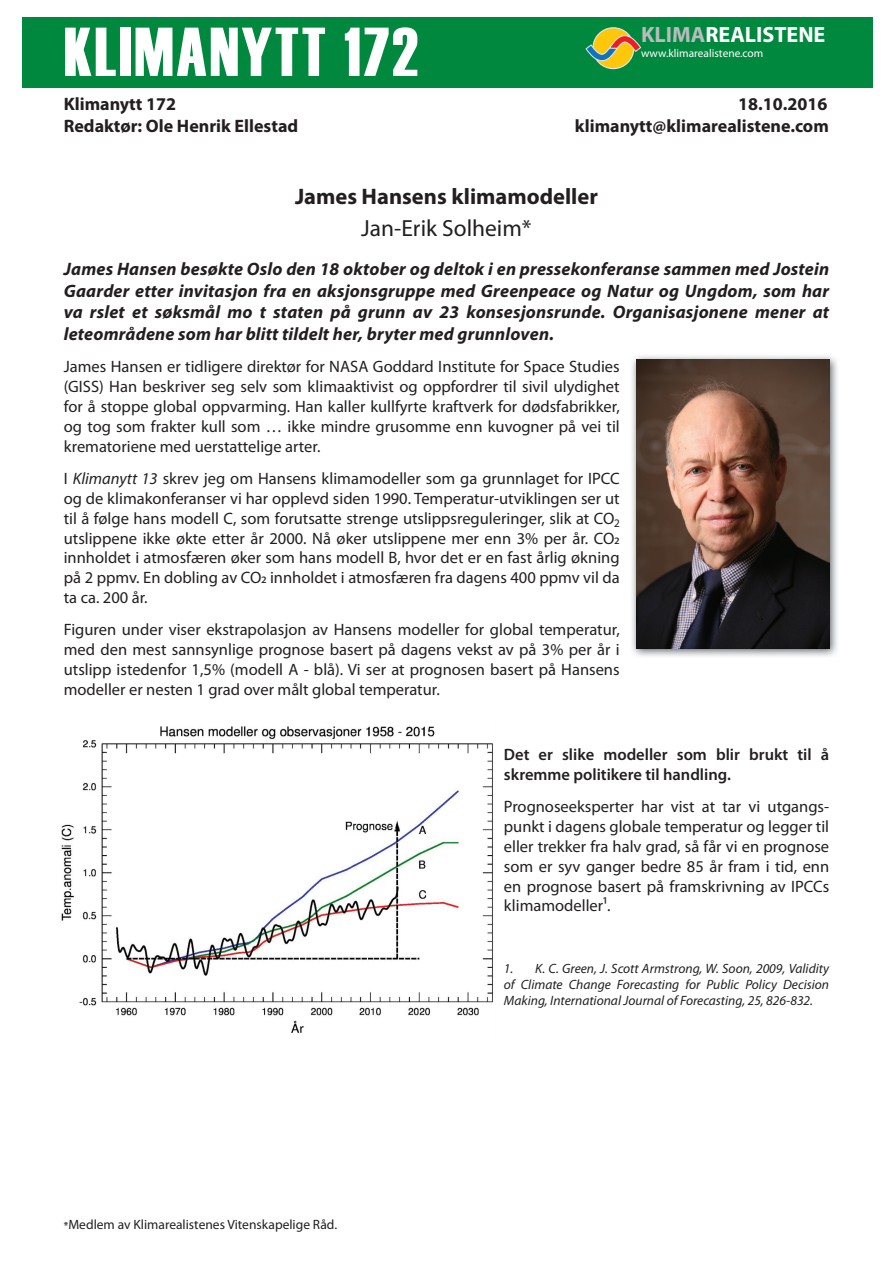
<style>
.page{position:relative;width:893px;height:1263px;background:#fff}
.page>*{position:absolute;margin:0;border:0;box-sizing:border-box;transform-origin:0 0}
.t1{font:69px "Haettenschweiler";letter-spacing:.04em;color:#fff}
.t2{font:23.4px "Myriad Pro";color:#231f20}
.t3{font:700 22.5px "Myriad Pro";color:#231f20}
.t4{font:700 22.05px "Myriad Pro";color:#fff}
.t5{font:italic 700 18px/21.6px "Myriad Pro";letter-spacing:.01em;color:#231f20;text-align:justify}
.t6{font:700 18px "Myriad Pro";color:#231f20}
.t7{font:16.5px/19.8px "Myriad Pro";color:#231f20;text-align:justify}
.t8{font:600 16.5px/19.8px "Myriad Pro";color:#231f20}
.t9{font:italic 13.5px/16.2px "Myriad Pro";color:#231f20;text-align:justify}
.t10{font:13.5px "Myriad Pro";color:#231f20}
.t11{font:11.4px "Myriad Pro";color:#fff}
.s1{color:#babbbe}
.s2{font-style:italic}
.s3{font-weight:600;font-size:10.5px}
</style>
<div class="page">
<div style="left:22px;top:17px;width:851px;height:70px;background:#00883e"></div>
<div style="left:593px;top:28px;width:41px;height:41px;background:#fec70c;border-radius:50%"></div>
<div style="left:592px;top:27px;width:42px;height:42px;border:1px solid #e6e7e9;border-radius:50%"></div>
<svg style="left:586px;top:35px;width:55px;height:35px"></svg>
<img style="left:61px;top:726px;width:432px;height:307px">
<img style="left:632px;top:356px;width:205px;height:301px">
<img style="left:637px;top:360px;width:192px;height:289px">
<h1 class="t1" style="left:64px;top:12px;width:356px">KLIMANYTT 172</h1>
<h3 class="t4" style="left:641px;top:20px;width:186px"><span class="s1">KLIMA</span>REALISTENE</h3>
<p class="t11" style="left:641px;top:46px;width:124px">www.klimarealistene.com</p>
<p class="t6" style="left:64px;top:92px;width:114px">Klimanytt 172</p>
<p class="t6" style="left:738px;top:92px;width:91px">18.10.2016</p>
<p class="t6" style="left:64px;top:114px;width:236px">Redaktør: Ole Henrik Ellestad</p>
<p class="t6" style="left:575px;top:114px;width:255px">klimanytt@klimarealistene.com</p>
<h3 class="t3" style="left:295px;top:182px;width:304px">James Hansens klimamodeller</h3>
<h2 class="t2" style="left:361px;top:214px;width:172px">Jan-Erik Solheim*</h2>
<p class="t5" style="left:64px;top:257px;width:767px">James Hansen besøkte Oslo den 18 oktober og deltok i en pressekonferanse sammen med Jostein Gaarder etter invitasjon fra en aksjonsgruppe med Greenpeace og Natur og Ungdom, som har va rslet et søksmål mo t staten på grunn av 23 konsesjonsrunde. Organisasjonene mener at leteområdene som har blitt tildelt her, bryter med grunnloven.</p>
<p class="t7" style="left:64px;top:357px;width:557px">James Hansen er tidligere direktør for NASA Goddard Institute for Space Studies (GISS) Han beskriver seg selv som klimaaktivist og oppfordrer til sivil ulydighet for å stoppe global oppvarming. Han kaller kullfyrte kraftverk for dødsfabrikker, og tog som frakter kull som … ikke mindre grusomme enn kuvogner på vei til krematoriene med uerstattelige arter.</p>
<p class="t7" style="left:64px;top:468px;width:557px">I <span class="s2">Klimanytt 13</span> skrev jeg om Hansens klimamodeller som ga grunnlaget for IPCC og de klimakonferanser vi har opplevd siden 1990. Temperatur-utviklingen ser ut til å følge hans modell C, som forutsatte strenge utslippsreguleringer, slik at CO<sub>2 </sub>utslippene ikke økte etter år 2000. Nå øker utslippene mer enn 3% per år. CO2 innholdet i atmosfæren øker som hans modell B, hvor det er en fast årlig økning på 2 ppmv. En dobling av CO2 innholdet i atmosfæren fra dagens 400 ppmv vil da ta ca. 200 år.</p>
<p class="t7" style="left:64px;top:620px;width:557px">Figuren under viser ekstrapolasjon av Hansens modeller for global temperatur, med den mest sannsynlige prognose basert på dagens vekst av på 3% per år i utslipp istedenfor 1,5% (modell A - blå). Vi ser at prognosen basert på Hansens modeller er nesten 1 grad over målt global temperatur.</p>
<p class="t8" style="left:504px;top:744px;width:327px">Det er slike modeller som blir brukt til å skremme politikere til handling.</p>
<p class="t7" style="left:504px;top:797px;width:327px">Prognoseeksperter har vist at tar vi utgangs&shy;punkt i dagens globale temperatur og legger til eller trekker fra halv grad, så får vi en prognose som er syv ganger bedre 85 år fram i tid, enn en prognose basert på framskrivning av IPCCs klimamodeller1.</p>
<p class="t10" style="left:64px;top:1216px;width:275px"><span class="s3">*</span>Medlem av Klimarealistenes Vitenskapelige Råd.</p>
<p class="t9" style="left:504px;top:960px;width:327px">1. K. C. Green, J. Scott Armstrong, W. Soon, 2009, Validity of Climate Change Forecasting for Public Policy Decision Making, International Journal of Forecasting, 25, 826-832.</p>
</div>
